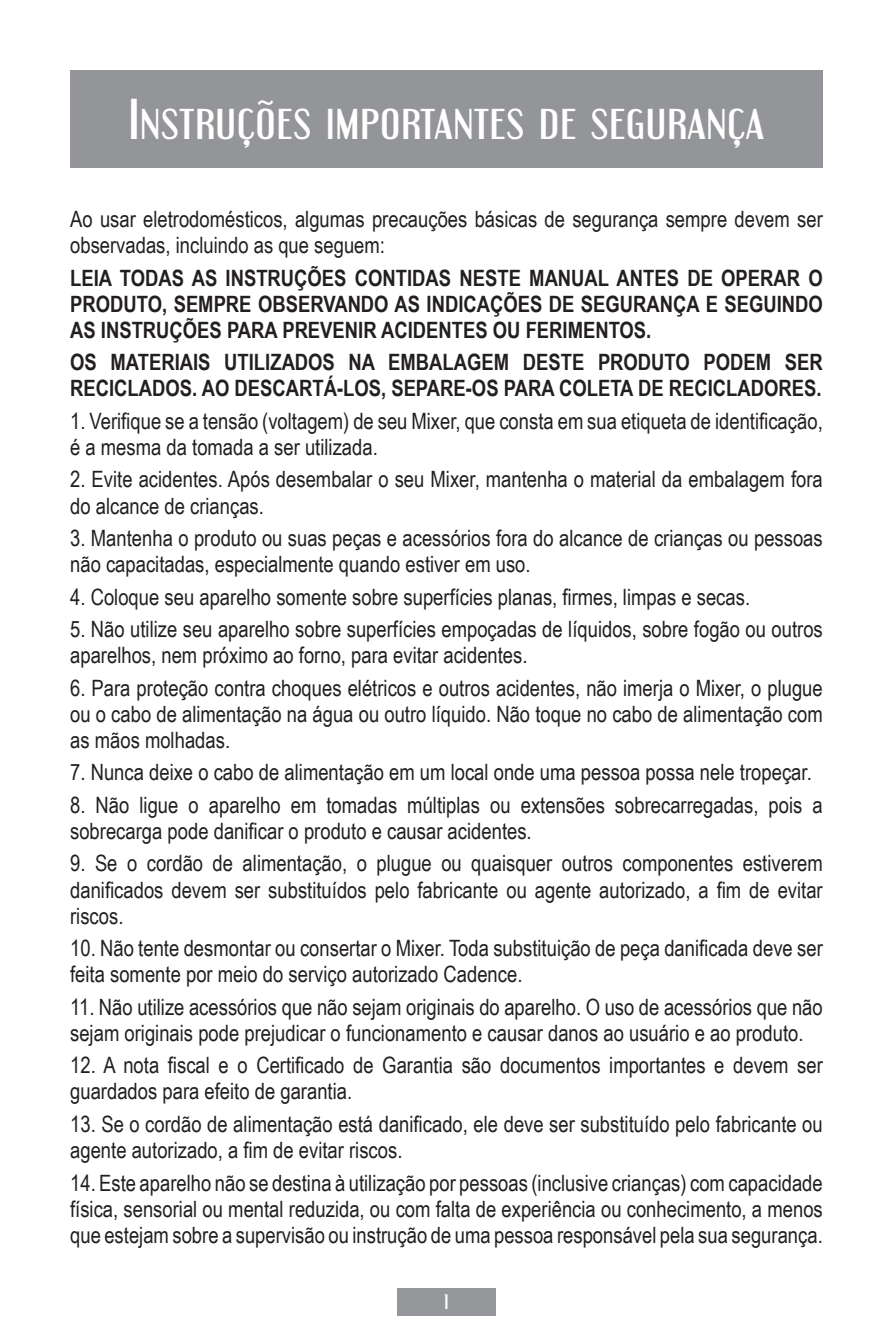
<style>
.page{position:relative;width:893px;height:1340px;background:#fff}
.page>*{position:absolute;margin:0;border:0;box-sizing:border-box;transform-origin:0 0}
.t1{font:49.5px "Engebrechtre Rg";color:#fff}
.t2{font:22.5px/26.1px "Arial Narrow";color:#231f20}
.t3{font:700 22.5px/26.1px "Arial Narrow";color:#231f20;text-align:justify}
.t4{font:18px "Engebrechtre Rg";color:#fff}
</style>
<div class="page">
<div style="left:397px;top:1287px;width:99px;height:28px;background:#95979a"></div>
<div style="left:70px;top:70px;width:753px;height:97px;background:#939598"></div>
<h1 class="t1" style="left:129px;top:89px;width:637px">Instruções importantes de segurança</h1>
<p class="t2" style="left:70px;top:205px;width:754px">Ao usar eletrodomésticos, algumas precauções básicas de segurança sempre devem ser observadas, incluindo as que seguem:</p>
<p class="t3" style="left:70px;top:263px;width:754px">LEIA TODAS AS INSTRUÇÕES CONTIDAS NESTE MANUAL ANTES DE OPERAR O PRODUTO, SEMPRE OBSERVANDO AS INDICAÇÕES DE SEGURANÇA E SEGUINDO AS INSTRUÇÕES PARA PREVENIR ACIDENTES OU FERIMENTOS.</p>
<p class="t3" style="left:70px;top:348px;width:754px">OS MATERIAIS UTILIZADOS NA EMBALAGEM DESTE PRODUTO PODEM SER<br>RECICLADOS. AO DESCARTÁ-LOS, SEPARE-OS PARA COLETA DE RECICLADORES.</p>
<p class="t2" style="left:70px;top:407px;width:754px">1. Verifique se a tensão (voltagem) de seu Mixer, que consta em sua etiqueta de identificação, é a mesma da tomada a ser utilizada.</p>
<p class="t2" style="left:70px;top:465px;width:754px">2. Evite acidentes. Após desembalar o seu Mixer, mantenha o material da embalagem fora do alcance de crianças.</p>
<p class="t2" style="left:70px;top:524px;width:754px">3. Mantenha o produto ou suas peças e acessórios fora do alcance de crianças ou pessoas não capacitadas, especialmente quando estiver em uso.</p>
<p class="t2" style="left:70px;top:583px;width:681px">4. Coloque seu aparelho somente sobre superfícies planas, firmes, limpas e secas.</p>
<p class="t2" style="left:70px;top:615px;width:754px">5. Não utilize seu aparelho sobre superfícies empoçadas de líquidos, sobre fogão ou outros aparelhos, nem próximo ao forno, para evitar acidentes.</p>
<p class="t2" style="left:70px;top:674px;width:754px;text-align:justify">6. Para proteção contra choques elétricos e outros acidentes, não imerja o Mixer, o plugue ou o cabo de alimentação na água ou outro líquido. Não toque no cabo de alimentação com as mãos molhadas.</p>
<p class="t2" style="left:70px;top:758px;width:743px">7. Nunca deixe o cabo de alimentação em um local onde uma pessoa possa nele tropeçar.</p>
<p class="t2" style="left:70px;top:791px;width:754px">8. Não ligue o aparelho em tomadas múltiplas ou extensões sobrecarregadas, pois a sobrecarga pode danificar o produto e causar acidentes.</p>
<p class="t2" style="left:70px;top:849px;width:754px;text-align:justify">9. Se o cordão de alimentação, o plugue ou quaisquer outros componentes estiverem danificados devem ser substituídos pelo fabricante ou agente autorizado, a fim de evitar riscos.</p>
<p class="t2" style="left:70px;top:934px;width:754px">10. Não tente desmontar ou consertar o Mixer. Toda substituição de peça danificada deve ser feita somente por meio do serviço autorizado Cadence.</p>
<p class="t2" style="left:70px;top:993px;width:754px">11. Não utilize acessórios que não sejam originais do aparelho. O uso de acessórios que não sejam originais pode prejudicar o funcionamento e causar danos ao usuário e ao produto.</p>
<p class="t2" style="left:70px;top:1051px;width:754px">12. A nota fiscal e o Certificado de Garantia são documentos importantes e devem ser guardados para efeito de garantia.</p>
<p class="t2" style="left:70px;top:1110px;width:754px">13. Se o cordão de alimentação está danificado, ele deve ser substituído pelo fabricante ou agente autorizado, a fim de evitar riscos.</p>
<p class="t2" style="left:70px;top:1168px;width:754px;text-align:justify">14. Este aparelho não se destina à utilização por pessoas (inclusive crianças) com capacidade física, sensorial ou mental reduzida, ou com falta de experiência ou conhecimento, a menos que estejam sobre a supervisão ou instrução de uma pessoa responsável pela sua segurança.</p>
<p class="t4" style="left:444px;top:1290px;width:6px">1</p>
</div>
